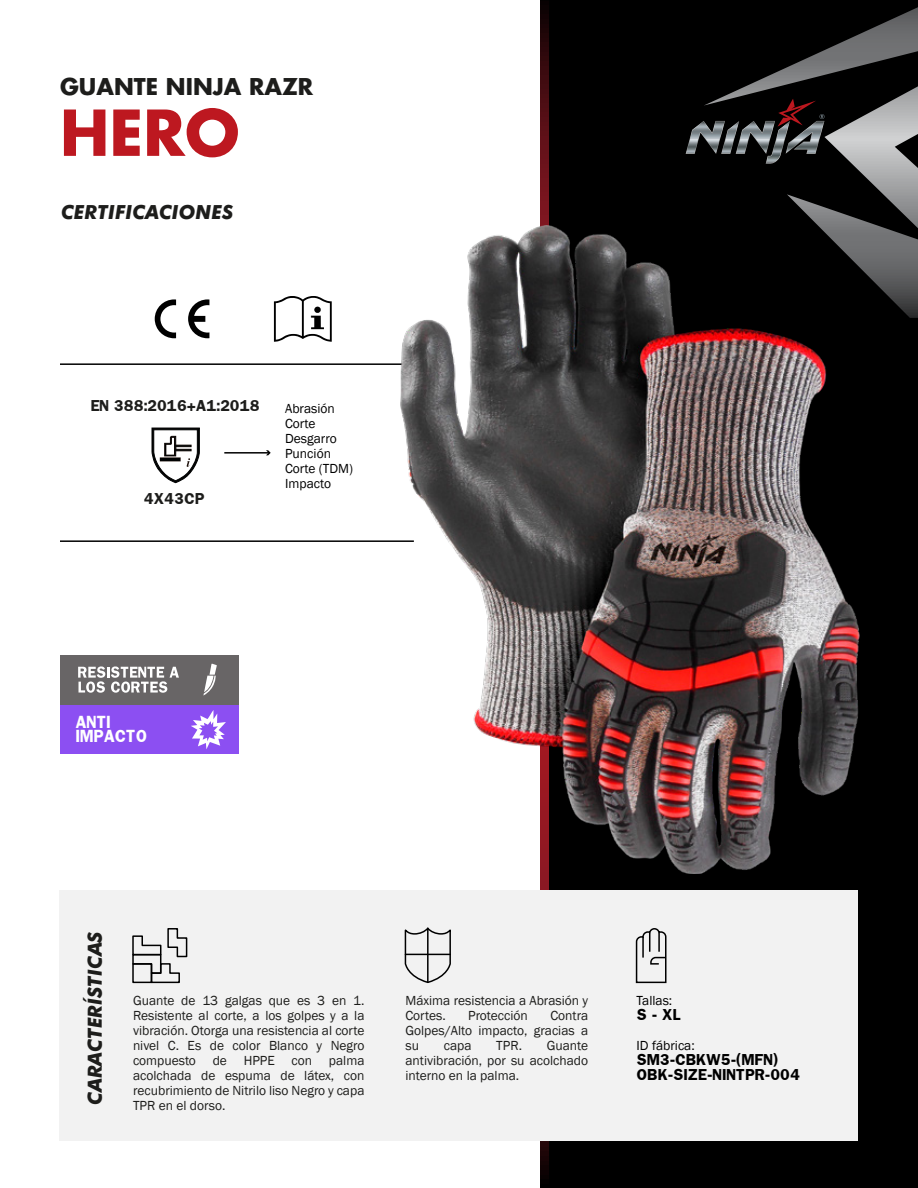
<style>
.page{position:relative;width:918px;height:1188px;background:#fff}
.page>*{position:absolute;margin:0;border:0;box-sizing:border-box;transform-origin:0 0}
.t1{font:700 61.5px "Futura";color:#bd1820}
.t2{font:700 22.5px "Futura";color:#1d1d1b}
.t3{font:italic 700 19.5px "Futura BT";color:#1d1d1b}
.t4{font:700 15px/14.2px "Franklin";color:#fff;scale:.95 1}
.t5{font:13.5px/15px "Franklin Gothic";color:#1d1d1b;text-align:justify}
.t6{font:13.5px/15px "Franklin Gothic";color:#000}
.t7{font:700 13.5px/15px "Franklin";color:#000}
.t8{font:700 13.5px "Franklin";color:#1d1d1b}
</style>
<div class="page">
<svg style="left:541px;top:0;width:8px;height:1188px"></svg>
<div style="left:549px;top:0;width:369px;height:1188px;background:#000"></div>
<svg style="left:686px;top:7px;width:232px;height:311px"></svg>
<svg style="left:274px;top:296px;width:58px;height:46px"></svg>
<svg style="left:155px;top:299px;width:21px;height:39px"></svg>
<svg style="left:188px;top:299px;width:21px;height:39px"></svg>
<hr style="left:60px;top:363px;width:354px;height:2px;background:#000">
<hr style="left:224px;top:452px;width:45px;height:2px;background:#000">
<svg style="left:266px;top:450px;width:5px;height:5px"></svg>
<svg style="left:151px;top:427px;width:49px;height:56px"></svg>
<hr style="left:60px;top:540px;width:354px;height:2px;background:#000">
<img style="left:386px;top:225px;width:501px;height:648px">
<div style="left:59px;top:890px;width:799px;height:250px;background:#f2f2f2"></div>
<svg style="left:635px;top:928px;width:32px;height:56px"></svg>
<svg style="left:132px;top:928px;width:56px;height:56px"></svg>
<div style="left:132px;top:963px;width:20px;height:20px;border:2px solid #000"></div>
<svg style="left:404px;top:927px;width:47px;height:57px"></svg>
<hr style="left:427px;top:928px;width:2px;height:54px;background:#000">
<hr style="left:405px;top:954px;width:45px;height:1px;background:#000">
<div style="left:60px;top:704px;width:178px;height:49px;background:#8c4ff2"></div>
<svg style="left:191px;top:710px;width:35px;height:39px"></svg>
<div style="left:60px;top:655px;width:178px;height:49px;background:#686566"></div>
<svg style="left:203px;top:664px;width:14px;height:32px"></svg>
<svg style="left:78px;top:666px;width:101px;height:27px"></svg>
<h2 class="t2" style="left:60px;top:71px;width:255px">GUANTE NINJA RAZR</h2>
<h1 class="t1" style="left:60px;top:92px;width:181px">HERO</h1>
<h3 class="t3" style="left:61px;top:201px;width:174px">CERTIFICACIONES</h3>
<p class="t8" style="left:90px;top:396px;width:171px">EN 388:2016+A1:2018</p>
<p class="t6" style="left:285px;top:401px;width:69px">Abrasión<br>Corte<br>Desgarro<br>Punción<br>Corte (TDM)<br>Impacto</p>
<p class="t8" style="left:144px;top:489px;width:62px">4X43CP</p>
<p class="t4" style="left:75px;top:714px;width:77px">ANTI<br>IMPACTO</p>
<h3 class="t3" style="left:83px;top:1105px;width:175px;rotate:-90deg">CARACTERÍSTICAS</h3>
<p class="t5" style="left:405px;top:993px;width:184px">Máxima resistencia a Abrasión y<br>Cortes.</p>
<p class="t5" style="left:133px;top:993px;width:233px">Guante de 13 galgas que es 3 en 1.<br>Resistente al corte, a los golpes y a la vibración. Otorga una resistencia al corte nivel C. Es de color Blanco y Negro compuesto de HPPE con palma acolchada de espuma de látex, con recubrimiento de Nitrilo liso Negro y capa TPR en el dorso.</p>
<p class="t6" style="left:637px;top:993px;width:37px">Tallas:</p>
<p class="t7" style="left:637px;top:1007px;width:46px">S - XL</p>
<p class="t6" style="left:637px;top:1038px;width:60px">ID fábrica:</p>
<p class="t7" style="left:637px;top:1052px;width:165px">SM3-CBKW5-(MFN)<br>OBK-SIZE-NINTPR-004</p>
<p class="t5" style="left:468px;top:1008px;width:61px">Protección</p>
<p class="t5" style="left:405px;top:1008px;width:184px;text-indent:145px">Contra Golpes/Alto impacto, gracias a su</p>
<p class="t5" style="left:405px;top:1038px;width:184px;text-indent:141px">Guante antivibración, por su acolchado interno en la palma.</p>
<p class="t5" style="left:444px;top:1038px;width:29px">capa</p>
<p class="t5" style="left:496px;top:1038px;width:27px">TPR.</p>
</div>
